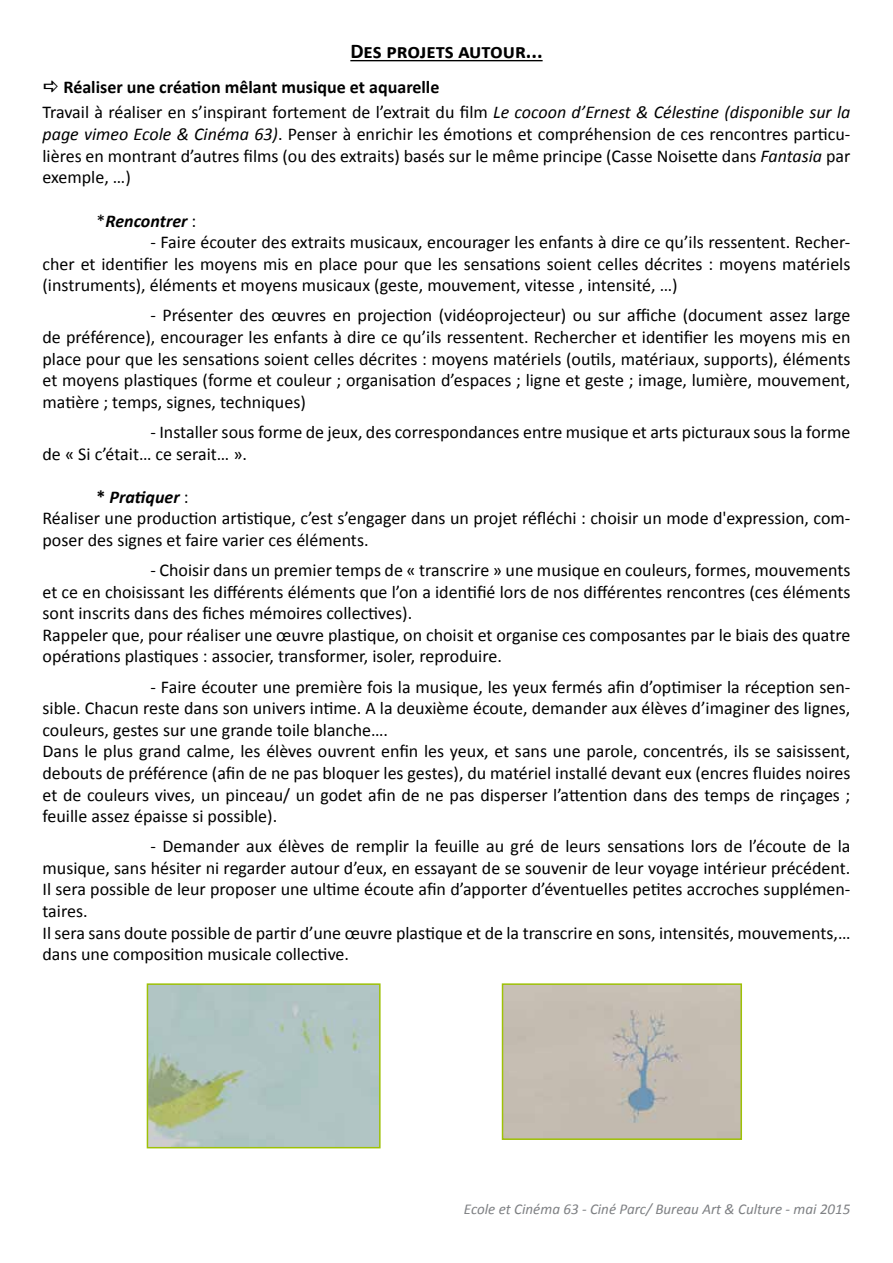
<style>
.page{position:relative;width:893px;height:1263px;background:#fff}
.page>*{position:absolute;margin:0;border:0;box-sizing:border-box;transform-origin:0 0}
.t1{font:700 21px "Calibri";color:#000}
.t2{font:18px/21.6px "Calibri";color:#000}
.t3{font:italic 700 18px "Calibri";color:#000}
.t4{font:italic 15px "Calibri";color:#7e8083}
.s1{font-weight:700}
.s2{font-style:italic}
.s3{font-weight:400;font-style:normal}
.s4{font-weight:700;font-style:italic}
</style>
<div class="page">
<hr style="left:350px;top:60px;width:193px;height:1px;background:#000">
<img style="left:150px;top:986px;width:228px;height:159px">
<div style="left:147px;top:983px;width:234px;height:165px;border:2px solid #9ec105"></div>
<img style="left:505px;top:986px;width:234px;height:151px">
<div style="left:502px;top:983px;width:240px;height:157px;border:2px solid #9ec105"></div>
<p class="t1" style="left:350px;top:36px;width:194px">Des projets autour...</p>
<p class="t2" style="left:43px;top:73px;width:809px;line-height:25.8px;text-indent:21px"><span class="s1">Réaliser une création mêlant musique et aquarelle<br></span>Travail à réaliser en s’inspirant fortement de l’extrait du film <span class="s2">Le cocoon d’Ernest &amp; Célestine (disponible sur la</span></p>
<p class="t2" style="left:43px;top:123px;width:809px;text-align:justify"><span class="s2">page vimeo Ecole &amp; Cinéma 63)</span>. Penser à enrichir les émotions et compréhension de ces rencontres particu&shy;lières en montrant d’autres films (ou des extraits) basés sur le même principe (Casse Noisette dans <span class="s2">Fantasia</span> par exemple, …)</p>
<p class="t3" style="left:97px;top:208px;width:101px"><span class="s3">*</span>Rencontrer <span class="s3">:</span></p>
<p class="t2" style="left:43px;top:231px;width:809px;text-align:justify;text-indent:108px">- Faire écouter des extraits musicaux, encourager les enfants à dire ce qu’ils ressentent. Recher&shy;cher et identifier les moyens mis en place pour que les sensations soient celles décrites : moyens matériels (instruments), éléments et moyens musicaux (geste, mouvement, vitesse , intensité, …)</p>
<p class="t2" style="left:43px;top:304px;width:809px;text-align:justify;text-indent:108px">- Présenter des œuvres en projection (vidéoprojecteur) ou sur affiche (document assez large de préférence), encourager les enfants à dire ce qu’ils ressentent. Rechercher et identifier les moyens mis en place pour que les sensations soient celles décrites : moyens matériels (outils, matériaux, supports), éléments et moyens plastiques (forme et couleur ; organisation d’espaces ; ligne et geste ; image, lumière, mouvement, matière ; temps, signes, techniques)</p>
<p class="t2" style="left:43px;top:421px;width:809px;text-indent:108px">- Installer sous forme de jeux, des correspondances entre musique et arts picturaux sous la forme de « Si c’était… ce serait… ».</p>
<p class="t2" style="left:43px;top:485px;width:809px;text-indent:54px"><span class="s1">*</span> <span class="s4">Pratiquer</span> :<br>Réaliser une production artistique, c’est s’engager dans un projet réfléchi : choisir un mode d'expression, com&shy;poser des signes et faire varier ces éléments.</p>
<p class="t2" style="left:43px;top:559px;width:809px;text-indent:108px">- Choisir dans un premier temps de « transcrire » une musique en couleurs, formes, mouvements et ce en choisissant les différents éléments que l’on a identifié lors de nos différentes rencontres (ces éléments sont inscrits dans des fiches mémoires collectives).<br>Rappeler que, pour réaliser une œuvre plastique, on choisit et organise ces composantes par le biais des quatre opérations plastiques : associer, transformer, isoler, reproduire.</p>
<p class="t2" style="left:43px;top:675px;width:809px;text-indent:108px">- Faire écouter une première fois la musique, les yeux fermés afin d’optimiser la réception sen&shy;sible. Chacun reste dans son univers intime. A la deuxième écoute, demander aux élèves d’imaginer des lignes, couleurs, gestes sur une grande toile blanche….<br>Dans le plus grand calme, les élèves ouvrent enfin les yeux, et sans une parole, concentrés, ils se saisissent, debouts de préférence (afin de ne pas bloquer les gestes), du matériel installé devant eux (encres fluides noires et de couleurs vives, un pinceau/ un godet afin de ne pas disperser l’attention dans des temps de rinçages ; feuille assez épaisse si possible).</p>
<p class="t2" style="left:43px;top:835px;width:809px;text-indent:108px">- Demander aux élèves de remplir la feuille au gré de leurs sensations lors de l’écoute de la musique, sans hésiter ni regarder autour d’eux, en essayant de se souvenir de leur voyage intérieur précédent.<br>Il sera possible de leur proposer une ultime écoute afin d’apporter d’éventuelles petites accroches supplémen&shy;taires.<br>Il sera sans doute possible de partir d’une œuvre plastique et de la transcrire en sons, intensités, mouvements,… dans une composition musicale collective.</p>
<p class="t4" style="left:464px;top:1198px;width:388px">Ecole et Cinéma 63 - Ciné Parc/ Bureau Art &amp; Culture - mai 2015</p>
</div>
